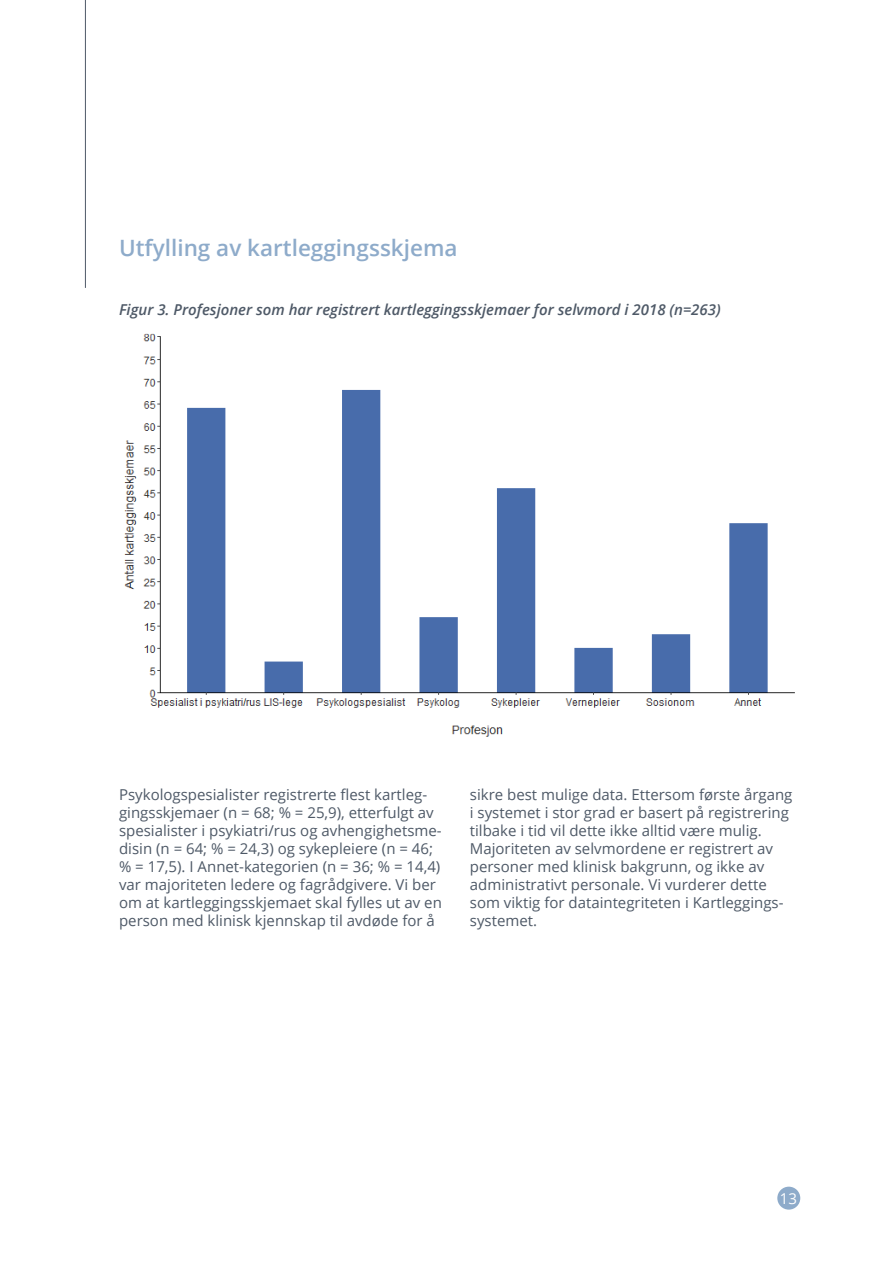
<style>
.page{position:relative;width:893px;height:1263px;background:#fff}
.page>*{position:absolute;margin:0;border:0;box-sizing:border-box;transform-origin:0 0}
.t1{font:600 22.5px "Open Sans";color:#8eabca}
.t2{font:15px/18px "Open Sans";color:#4e5967}
.t3{font:italic 600 15px "Open Sans";color:#4e5967}
.t4{font:15px "Open Sans";color:#fff}
</style>
<div class="page">
<hr style="left:85px;top:0;width:1px;height:288px;background:#4e5967">
<div style="left:777px;top:1187px;width:23px;height:22px;background:#8eabca;border-radius:50%"></div>
<img style="left:124px;top:334px;width:671px;height:403px">
<h1 class="t1" style="left:119px;top:232px;width:340px">Utfylling av kartleggingsskjema</h1>
<p class="t3" style="left:119px;top:299px;width:603px">Figur 3. Profesjoner som har registrert kartleggingsskjemaer for selvmord i 2018 (n=263)</p>
<p class="t2" style="left:119px;top:785px;width:324px">Psykologspesialister registrerte flest kartleg&shy;gingsskjemaer (n = 68; % = 25,9), etterfulgt av spesialister i psykiatri/rus og avhengighetsme&shy;disin (n = 64; % = 24,3) og sykepleiere (n = 46; % = 17,5). I Annet-kategorien (n = 36; % = 14,4) var majoriteten ledere og fagrådgivere. Vi ber om at kartleggingsskjemaet skal fylles ut av en person med klinisk kjennskap til avdøde for å</p>
<p class="t2" style="left:470px;top:785px;width:324px">sikre best mulige data. Ettersom første årgang i systemet i stor grad er basert på registrering tilbake i tid vil dette ikke alltid være mulig.<br>Majoriteten av selvmordene er registrert av personer med klinisk bakgrunn, og ikke av administrativt personale. Vi vurderer dette som viktig for dataintegriteten i Kartleggings&shy;systemet.</p>
<p class="t4" style="left:780px;top:1188px;width:19px">13</p>
</div>
